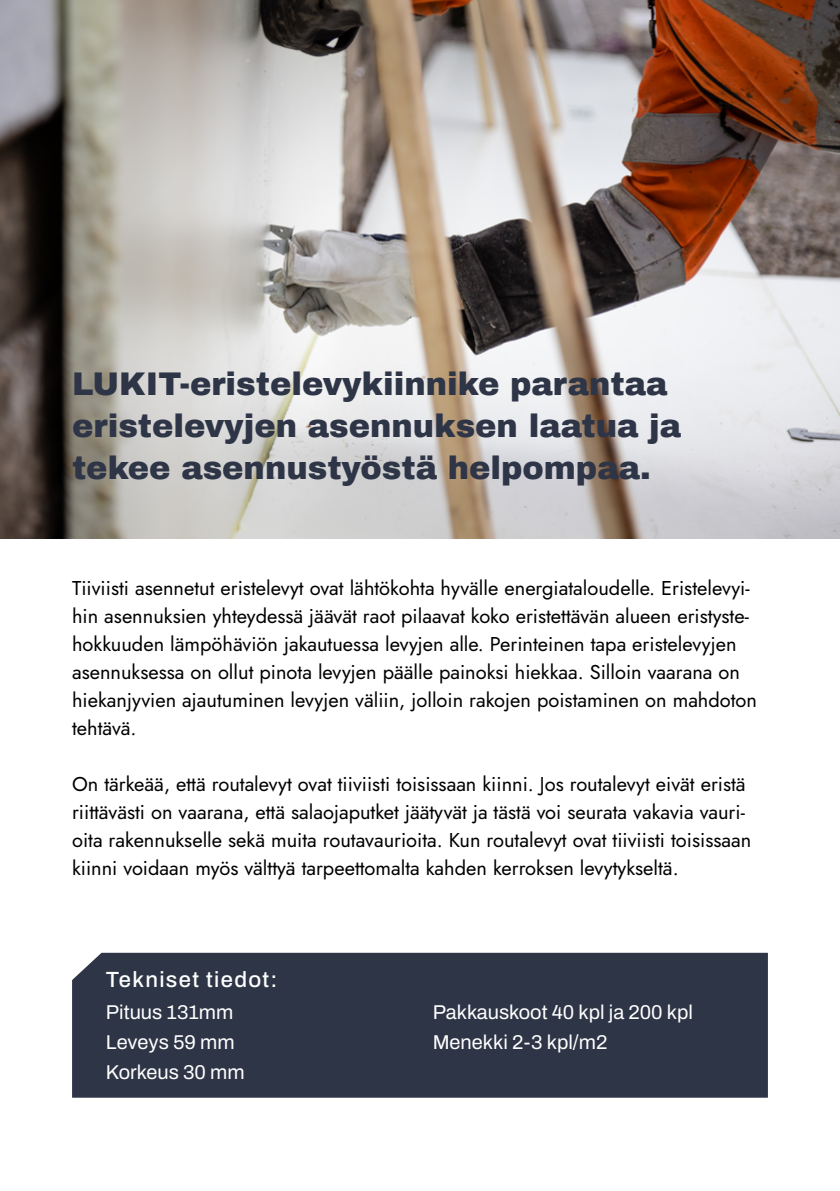
<style>
.page{position:relative;width:840px;height:1191px;background:#fff}
.page>*{position:absolute;margin:0;border:0;box-sizing:border-box;transform-origin:0 0}
.t1{font:900 32px/42px "Archivo";color:#2e3547}
.t2{font:500 22px "Archivo";letter-spacing:.06em;color:#fff}
.t3{font:20px/28px "Jost";color:#000}
.t4{font:20px/30px "Archivo";color:#fff}
</style>
<div class="page">
<div style="left:72px;top:952px;width:695px;height:145px;background:#2e3547"></div>
<img style="left:0;top:0;width:839px;height:539px">
<h1 class="t1" style="left:72px;top:363px;width:610px">LUKIT-eristelevykiinnike parantaa eristelevyjen asennuksen laatua ja tekee asennustyöstä helpompaa.</h1>
<p class="t3" style="left:72px;top:574px;width:686px">Tiiviisti asennetut eristelevyt ovat lähtökohta hyvälle energiataloudelle. Eristelevyi&shy;hin asennuksien yhteydessä jäävät raot pilaavat koko eristettävän alueen eristyste&shy;hokkuuden lämpöhäviön jakautuessa levyjen alle. Perinteinen tapa eristelevyjen asennuksessa on ollut pinota levyjen päälle painoksi hiekkaa. Silloin vaarana on hiekanjyvien ajautuminen levyjen väliin, jolloin rakojen poistaminen on mahdoton tehtävä.</p>
<p class="t3" style="left:72px;top:770px;width:680px">On tärkeää, että routalevyt ovat tiiviisti toisissaan kiinni. Jos routalevyt eivät eristä riittävästi on vaarana, että salaojaputket jäätyvät ja tästä voi seurata vakavia vauri&shy;oita rakennukselle sekä muita routavaurioita. Kun routalevyt ovat tiiviisti toisissaan kiinni voidaan myös välttyä tarpeettomalta kahden kerroksen levytykseltä.</p>
<p class="t2" style="left:106px;top:963px;width:173px">Tekniset tiedot:</p>
<p class="t4" style="left:106px;top:996px;width:140px">Pituus 131mm<br>Leveys 59 mm<br>Korkeus 30 mm</p>
<p class="t4" style="left:432px;top:996px;width:262px">Pakkauskoot 40 kpl ja 200 kpl<br>Menekki 2-3 kpl/m2</p>
</div>
